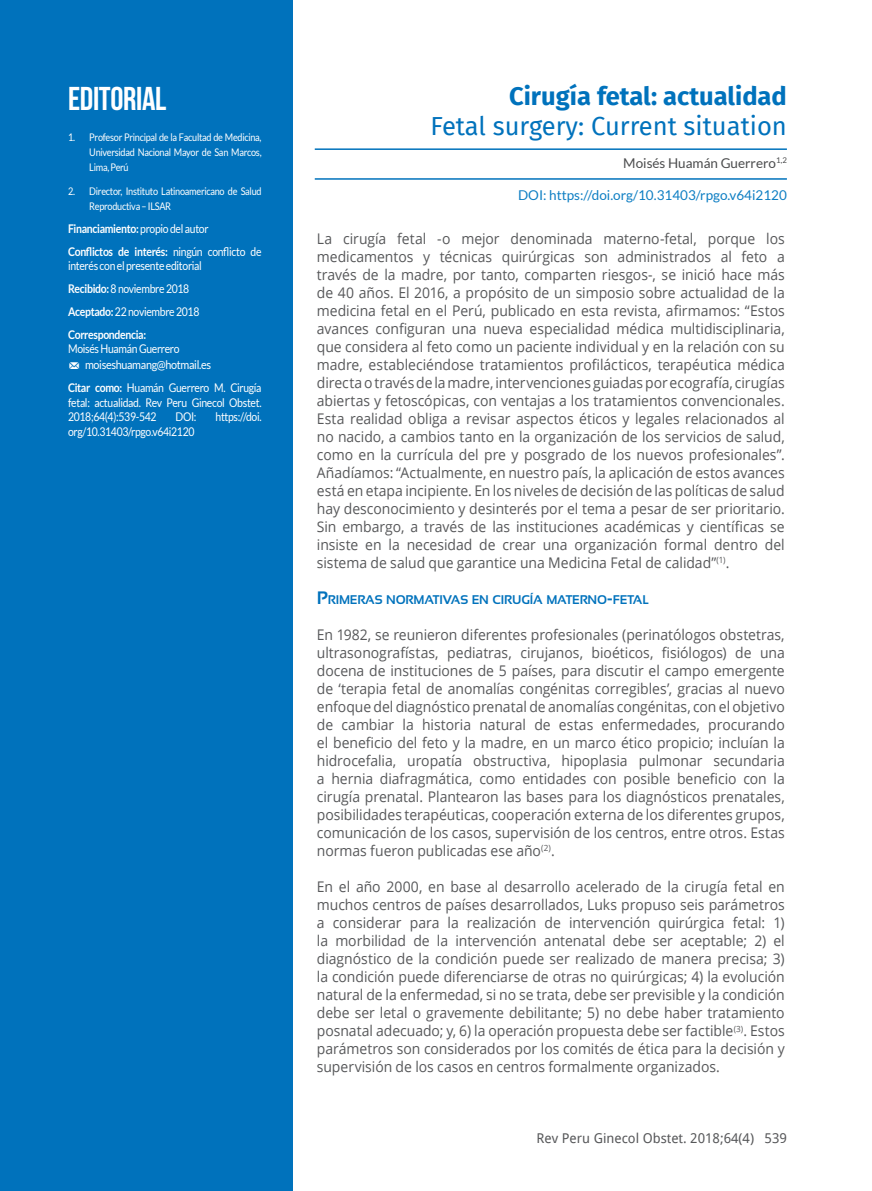
<style>
.page{position:relative;width:872px;height:1191px;background:#fff}
.page>*{position:absolute;margin:0;border:0;box-sizing:border-box;transform-origin:0 0}
.t1{font:33px "Bebas Neue";letter-spacing:-.01em;color:#fff}
.t2{font:25.5px "Fira Sans";color:#0072bc}
.t3{font:700 25.5px "Fira Sans";color:#0072bc}
.t4{font:14.7px/18px "Open Sans";letter-spacing:-.005em;color:#57585a;text-align:justify;scale:.95 1}
.t5{font:13.5px "Lato";color:#0d7ec3}
.t6{font:13.5px "Droid Sans";color:#57585a}
.t7{font:13.5px "Lato";color:#4b4c4d}
.t8{font:700 12.6px "Sansation";letter-spacing:-.015em;color:#0072bc}
.t9{font:12px/23px "Lato";letter-spacing:-.03em;color:#fff;scale:.87 1}
.t10{font:700 12px/23px "Lato";letter-spacing:-.03em;color:#fff;scale:.87 1}
.t11{font:10.5px/15px "Lato";letter-spacing:-.03em;color:#fff;text-align:justify;scale:.87 1}
.s1{font-weight:400}
.s2{font-weight:700}
.s3{font-family:"Modern Pictograms";font-size:13.5px}
.s4{font-size:18px}
</style>
<div class="page">
<div style="left:0;top:0;width:293px;height:1191px;background:#0072bc"></div>
<hr style="left:315px;top:148px;width:472px;height:2px;background:#0072bc">
<hr style="left:315px;top:178px;width:472px;height:2px;background:#0072bc">
<h1 class="t1" style="left:68px;top:80px;width:100px">EDITORIAL</h1>
<p class="t11" style="left:89px;top:130px;width:199px;text-indent:-21px">1. Profesor Principal de la Facultad de Medicina, Universidad Nacional Mayor de San Marcos, Lima, Perú</p>
<p class="t11" style="left:89px;top:183px;width:199px;text-indent:-21px">2. Director, Instituto Latinoamericano de Salud<br>Reproductiva – ILSAR</p>
<p class="t10" style="left:68px;top:217px;width:224px">Financiamiento: <span class="s1">propio del autor<br></span>Conflictos de interés: <span class="s1">ningún conflicto de</span></p>
<p class="t9" style="left:68px;top:254px;width:155px">interés con el presente editorial<br><span class="s2">Recibido:</span> 8 noviembre 2018<br><span class="s2">Aceptado:</span> 22 noviembre 2018<br><span class="s2">Correspondencia:</span></p>
<p class="t9" style="left:68px;top:341px;width:166px;line-height:16.2px">Moisés Huamán Guerrero<br><span class="s3">m</span> moiseshuamang@hotmail.es</p>
<p class="t9" style="left:68px;top:381px;width:224px;line-height:14.4px;text-align:justify"><span class="s2">Citar como:</span> Huamán Guerrero M. Cirugía fetal: actualidad. Rev Peru Ginecol Obstet.<br>2018;64(4):539-542</p>
<p class="t9" style="left:175px;top:405px;width:26px">DOI:</p>
<p class="t9" style="left:215px;top:405px;width:54px">https://doi.</p>
<p class="t9" style="left:68px;top:420px;width:147px">org/10.31403/rpgo.v64i2120</p>
<h2 class="t3" style="left:509px;top:74px;width:279px">Cirugía fetal: actualidad</h2>
<h2 class="t2" style="left:430px;top:107px;width:358px">Fetal surgery: Current situation</h2>
<p class="t7" style="left:623px;top:155px;width:165px">Moisés Huamán Guerrero<sup>1,2</sup></p>
<p class="t5" style="left:518px;top:188px;width:270px">DOI: https://doi.org/10.31403/rpgo.v64i2120</p>
<p class="t4" style="left:317px;top:229px;width:494px">La cirugía fetal -o mejor denominada materno-fetal, porque los medicamentos y técnicas quirúrgicas son administrados al feto a través de la madre, por tanto, comparten riesgos-, se inició hace más de 40 años. El 2016, a propósito de un simposio sobre actualidad de la medicina fetal en el Perú, publicado en esta revista, afirmamos: “Estos avances configuran una nueva especialidad médica multidisciplinaria, que considera al feto como un paciente individual y en la relación con su madre, estableciéndose tratamientos profilácticos, terapéutica médica directa o través de la madre, intervenciones guiadas por ecografía, cirugías abiertas y fetoscópicas, con ventajas a los tratamientos convencionales.<br>Esta realidad obliga a revisar aspectos éticos y legales relacionados al no nacido, a cambios tanto en la organización de los servicios de salud, como en la currícula del pre y posgrado de los nuevos profesionales”.<br>Añadíamos: “Actualmente, en nuestro país, la aplicación de estos avances está en etapa incipiente. En los niveles de decisión de las políticas de salud hay desconocimiento y desinterés por el tema a pesar de ser prioritario.<br>Sin embargo, a través de las instituciones académicas y científicas se insiste en la necesidad de crear una organización formal dentro del sistema de salud que garantice una Medicina Fetal de calidad”<sup>(1)</sup>.</p>
<p class="t8" style="left:317px;top:593px;width:334px"><span class="s4">P</span>RIMERAS NORMATIVAS EN CIRUGÍA MATERNO<span class="s4">-</span>FETAL</p>
<p class="t4" style="left:317px;top:625px;width:494px">En 1982, se reunieron diferentes profesionales (perinatólogos obstetras, ultrasonografístas, pediatras, cirujanos, bioéticos, fisiólogos) de una docena de instituciones de 5 países, para discutir el campo emergente de ‘terapia fetal de anomalías congénitas corregibles’, gracias al nuevo enfoque del diagnóstico prenatal de anomalías congénitas, con el objetivo de cambiar la historia natural de estas enfermedades, procurando el beneficio del feto y la madre, en un marco ético propicio; incluían la hidrocefalia, uropatía obstructiva, hipoplasia pulmonar secundaria a hernia diafragmática, como entidades con posible beneficio con la cirugía prenatal. Plantearon las bases para los diagnósticos prenatales, posibilidades terapéuticas, cooperación externa de los diferentes grupos, comunicación de los casos, supervisión de los centros, entre otros. Estas normas fueron publicadas ese año<sup>(2)</sup>.</p>
<p class="t4" style="left:317px;top:877px;width:494px">En el año 2000, en base al desarrollo acelerado de la cirugía fetal en muchos centros de países desarrollados, Luks propuso seis parámetros a considerar para la realización de intervención quirúrgica fetal: 1) la morbilidad de la intervención antenatal debe ser aceptable; 2) el diagnóstico de la condición puede ser realizado de manera precisa; 3) la condición puede diferenciarse de otras no quirúrgicas; 4) la evolución natural de la enfermedad, si no se trata, debe ser previsible y la condición debe ser letal o gravemente debilitante; 5) no debe haber tratamiento posnatal adecuado; y, 6) la operación propuesta debe ser factible<sup>(3)</sup>. Estos parámetros son considerados por los comités de ética para la decisión y supervisión de los casos en centros formalmente organizados.</p>
<p class="t6" style="left:536px;top:1128px;width:252px">Rev Peru Ginecol Obstet. 2018;64(4) 539</p>
</div>
